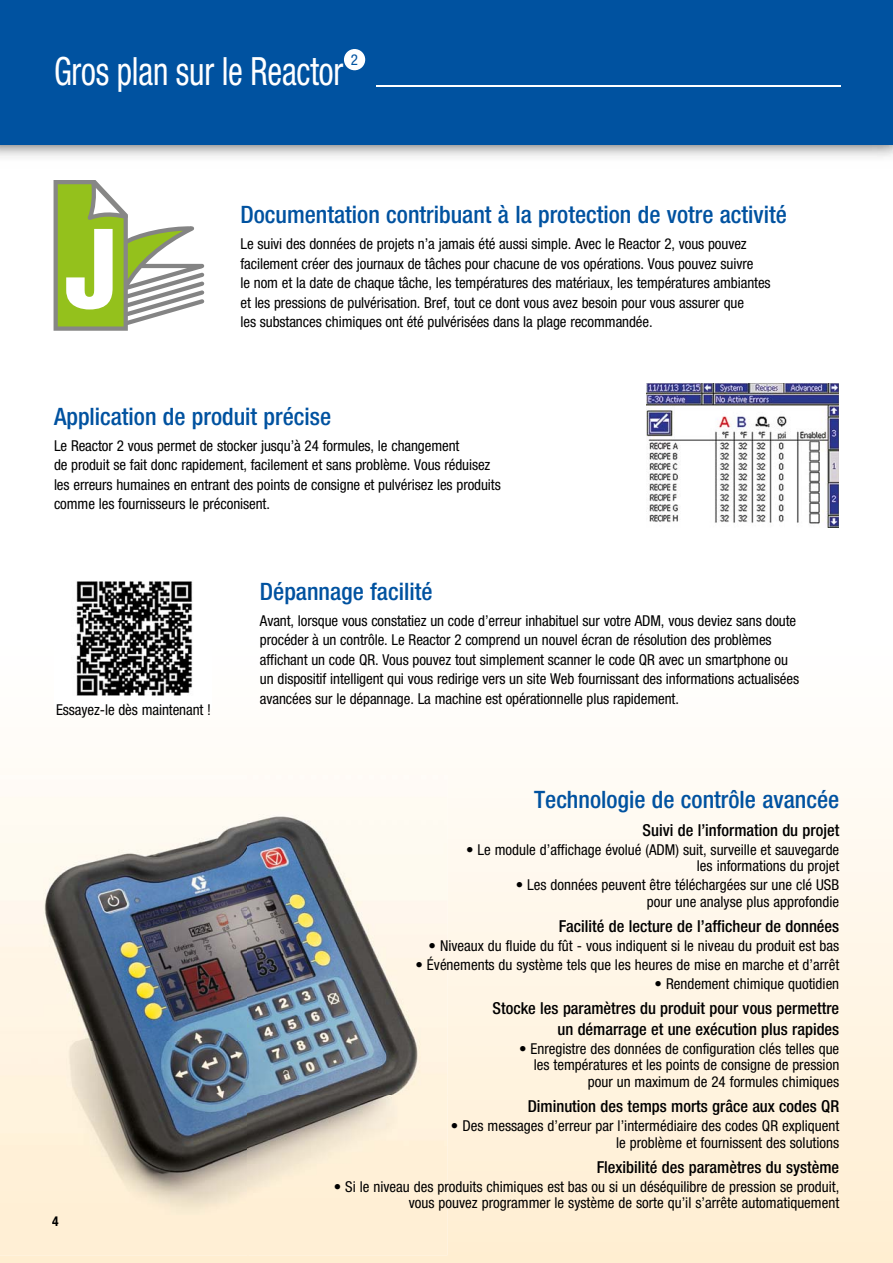
<style>
.page{position:relative;width:893px;height:1263px;background:#fff}
.page>*{position:absolute;margin:0;border:0;box-sizing:border-box;transform-origin:0 0}
.t1{font:111px "Helvetica LT Std Comp";color:#fff}
.t2{font:condensed 39px "Helvetica Neue LT Std";letter-spacing:-.005em;color:#fff;scale:.85 1}
.t3{font:500 condensed 24px "Helvetica Neue LT Std";color:#0052a0}
.t4{font:500 condensed 16.5px/21px "Helvetica Neue LT Std";color:#000;text-align:right}
.t5{font:condensed 15px/19.5px "Helvetica Neue LT Std";letter-spacing:-.005em;color:#000;text-align:right}
.t6{font:condensed 15px "Helvetica Neue LT Std";color:#0052a0}
.t7{font:700 condensed 13.5px "Helvetica Neue LT Std";color:#000}
</style>
<div class="page">
<svg style="left:0;top:788px;width:893px;height:475px"></svg>
<div style="left:0;top:0;width:893px;height:145px;background:#0052a0"></div>
<img style="left:0;top:788px;width:447px;height:467px">
<svg style="left:52px;top:1216px;width:6px;height:10px"></svg>
<svg style="left:54px;top:180px;width:151px;height:151px"></svg>
<img style="left:646px;top:383px;width:193px;height:144px">
<img style="left:76px;top:581px;width:117px;height:115px">
<hr style="left:376px;top:85px;width:465px;height:2px;background:#fff">
<svg style="left:344px;top:49px;width:21px;height:21px"></svg>
<h2 class="t2" style="left:54px;top:58px;width:342px">Gros plan sur le Reactor</h2>
<p class="t6" style="left:351px;top:54px;width:9px">2</p>
<h1 class="t1" style="left:64px;top:205px;width:53px">J</h1>
<h3 class="t3" style="left:240px;top:206px;width:548px">Documentation contribuant à la protection de votre activité</h3>
<p class="t5" style="left:240px;top:236px;width:532px;text-align:left">Le suivi des données de projets n’a jamais été aussi simple. Avec le Reactor 2, vous pouvez facilement créer des journaux de tâches pour chacune de vos opérations. Vous pouvez suivre<br>le nom et la date de chaque tâche, les températures des matériaux, les températures ambiantes et les pressions de pulvérisation. Bref, tout ce dont vous avez besoin pour vous assurer que<br>les substances chimiques ont été pulvérisées dans la plage recommandée.</p>
<h3 class="t3" style="left:54px;top:407px;width:279px">Application de produit précise</h3>
<p class="t5" style="left:54px;top:438px;width:448px;text-align:left">Le Reactor 2 vous permet de stocker jusqu’à 24 formules, le changement<br>de produit se fait donc rapidement, facilement et sans problème. Vous réduisez les erreurs humaines en entrant des points de consigne et pulvérisez les produits comme les fournisseurs le préconisent.</p>
<p class="t5" style="left:56px;top:701px;width:156px">Essayez-le dès maintenant !</p>
<p class="t7" style="left:52px;top:1216px;width:8px">4</p>
<h3 class="t3" style="left:260px;top:583px;width:174px">Dépannage facilité</h3>
<p class="t5" style="left:260px;top:613px;width:541px;text-align:left">Avant, lorsque vous constatiez un code d’erreur inhabituel sur votre ADM, vous deviez sans doute procéder à un contrôle. Le Reactor 2 comprend un nouvel écran de résolution des problèmes affichant un code QR. Vous pouvez tout simplement scanner le code QR avec un smartphone ou un dispositif intelligent qui vous redirige vers un site Web fournissant des informations actualisées avancées sur le dépannage. La machine est opérationnelle plus rapidement.</p>
<h3 class="t3" style="left:534px;top:791px;width:307px">Technologie de contrôle avancée</h3>
<p class="t4" style="left:642px;top:821px;width:198px">Suivi de l’information du projet</p>
<p class="t5" style="left:466px;top:843px;width:375px;line-height:16.5px">• Le module d’affichage évolué (ADM) suit, surveille et sauvegarde les informations du projet</p>
<p class="t5" style="left:516px;top:878px;width:325px;line-height:16.5px">• Les données peuvent être téléchargées sur une clé USB pour une analyse plus approfondie</p>
<p class="t4" style="left:559px;top:918px;width:282px">Facilité de lecture de l’afficheur de données</p>
<p class="t5" style="left:429px;top:938px;width:412px">• Niveaux du fluide du fût - vous indiquent si le niveau du produit est bas</p>
<p class="t5" style="left:415px;top:956px;width:425px">• Événements du système tels que les heures de mise en marche et d’arrêt</p>
<p class="t5" style="left:655px;top:975px;width:186px">• Rendement chimique quotidien</p>
<p class="t4" style="left:493px;top:1000px;width:348px">Stocke les paramètres du produit pour vous permettre un démarrage et une exécution plus rapides</p>
<p class="t5" style="left:519px;top:1042px;width:322px;line-height:16.5px">• Enregistre des données de configuration clés telles que les températures et les points de consigne de pression pour un maximum de 24 formules chimiques</p>
<p class="t4" style="left:528px;top:1098px;width:313px">Diminution des temps morts grâce aux codes QR</p>
<p class="t5" style="left:451px;top:1119px;width:390px;line-height:16.5px">• Des messages d’erreur par l’intermédiaire des codes QR expliquent le problème et fournissent des solutions</p>
<p class="t4" style="left:597px;top:1158px;width:244px">Flexibilité des paramètres du système</p>
<p class="t5" style="left:334px;top:1180px;width:507px;line-height:16.5px">• Si le niveau des produits chimiques est bas ou si un déséquilibre de pression se produit, vous pouvez programmer le système de sorte qu’il s’arrête automatiquement</p>
</div>
